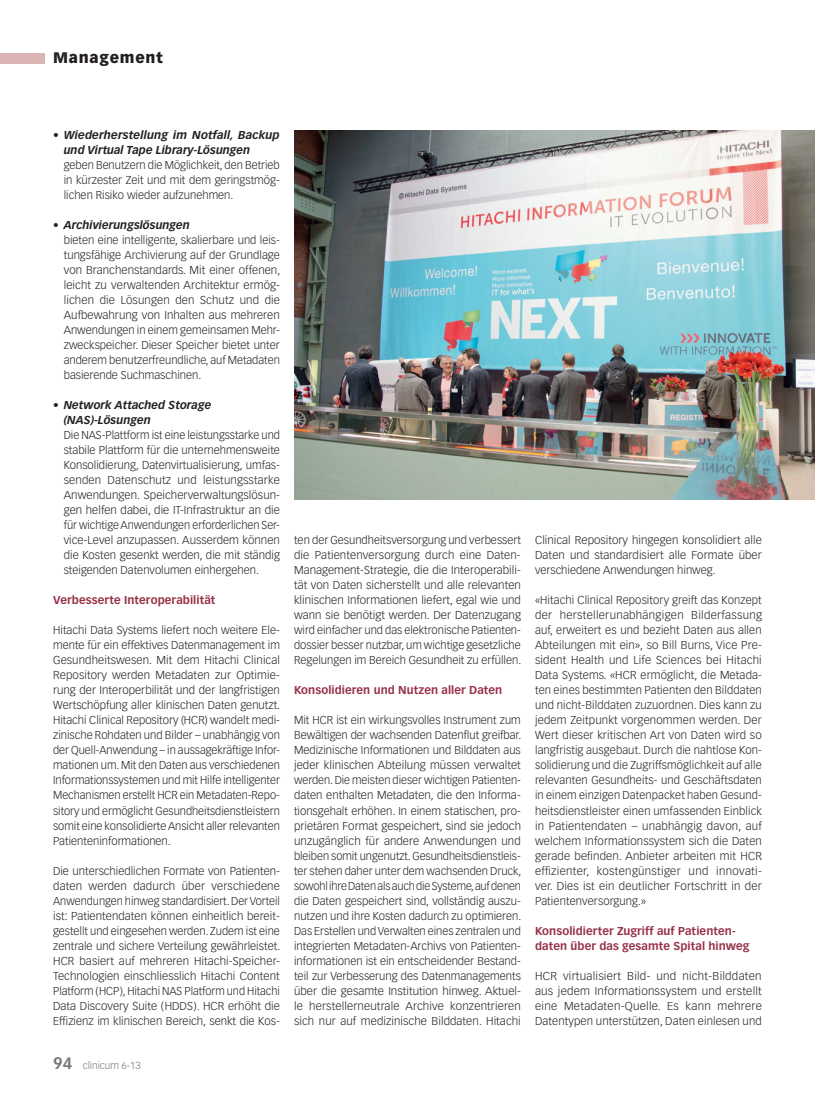
<style>
.page{position:relative;width:815px;height:1099px;background:#fff}
.page>*{position:absolute;margin:0;border:0;box-sizing:border-box;transform-origin:0 0}
.t1{font:900 15px "Vectora LT Std";letter-spacing:.05em;color:#231f20}
.t2{font:300 11.25px/15px "Vectora LT Std";color:#231f20;text-align:justify}
.t3{font:700 11.25px/15px "Vectora LT Std";letter-spacing:.005em;color:#983249}
.t4{font:italic 700 11.25px/15px "Vectora LT Std";color:#231f20}
.t5{font:300 10px "Vectora LH";color:#76787b}
.s1{font-weight:700;font-size:16.25px}
</style>
<div class="page">
<div style="left:0;top:53px;width:45px;height:10px;background:#d9b4b3"></div>
<img style="left:294px;top:130px;width:521px;height:369px">
<h1 class="t1" style="left:53px;top:49px;width:111px">Management</h1>
<p class="t4" style="left:64px;top:128px;width:218px;text-indent:-11px">• Wiederherstellung im Notfall, Backup und Virtual Tape Library-Lösungen</p>
<p class="t2" style="left:64px;top:158px;width:218px">geben Benutzern die Möglichkeit, den Betrieb in kürzester Zeit und mit dem geringstmög&shy;lichen Risiko wieder aufzunehmen.</p>
<p class="t4" style="left:53px;top:218px;width:138px">• Archivierungslösungen</p>
<p class="t2" style="left:64px;top:233px;width:218px">bieten eine intelligente, skalierbare und leis&shy;tungsfähige Archivierung auf der Grundlage von Branchenstandards. Mit einer offenen, leicht zu verwaltenden Architektur ermög&shy;lichen die Lösungen den Schutz und die Aufbewahrung von Inhalten aus mehreren Anwendungen in einem gemeinsamen Mehr&shy;zweckspeicher. Dieser Speicher bietet unter anderem benutzerfreundliche, auf Metadaten basierende Suchmaschinen.</p>
<p class="t4" style="left:64px;top:398px;width:149px;text-indent:-11px">• Network Attached Storage (NAS)-Lösungen</p>
<p class="t2" style="left:64px;top:428px;width:218px">Die NAS-Plattform ist eine leistungsstarke und stabile Plattform für die unternehmensweite Konsolidierung, Datenvirtualisierung, umfas&shy;senden Datenschutz und leistungsstarke Anwendungen. Speicherverwaltungslösun&shy;gen helfen dabei, die IT-Infrastruktur an die für wichtige Anwendungen erforderlichen Ser&shy;vice-Level anzupassen. Ausserdem können die Kosten gesenkt werden, die mit ständig steigenden Datenvolumen einhergehen.</p>
<p class="t3" style="left:53px;top:593px;width:164px">Verbesserte Interoperabilität</p>
<p class="t2" style="left:53px;top:623px;width:229px">Hitachi Data Systems liefert noch weitere Ele&shy;mente für ein effektives Datenmanagement im Gesundheitswesen. Mit dem Hitachi Clinical Repository werden Metadaten zur Optimie&shy;rung der Interoperbilität und der langfristigen Wertschöpfung aller klinischen Daten genutzt.<br>Hitachi Clinical Repository (HCR) wandelt medi&shy;zinische Rohdaten und Bilder – unabhängig von der Quell-Anwendung – in aussagekräftige Infor&shy;mationen um. Mit den Daten aus verschiedenen Informationssystemen und mit Hilfe intelligenter Mechanismen erstellt HCR ein Metadaten-Repo&shy;sitory und ermöglicht Gesundheitsdienstleistern somit eine konsolidierte Ansicht aller relevanten Patienteninformationen.</p>
<p class="t2" style="left:53px;top:863px;width:229px;text-align:left">Die unterschiedlichen Formate von Patienten&shy;daten werden dadurch über verschiedene Anwendungen hinweg standardisiert. Der Vorteil ist: Patientendaten können einheitlich bereit&shy;gestellt und eingesehen werden. Zudem ist eine zentrale und sichere Verteilung gewährleistet.<br>HCR basiert auf mehreren Hitachi-Speicher-Technologien einschliesslich Hitachi Content Platform (HCP), Hitachi NAS Platform und Hitachi Data Discovery Suite (HDDS). HCR erhöht die Effizienz im klinischen Bereich, senkt die Kos-</p>
<p class="t5" style="left:53px;top:1059px;width:89px"><span class="s1">94</span> clinicum 6-13</p>
<p class="t2" style="left:294px;top:533px;width:229px;text-align:left">ten der Gesundheitsversorgung und verbessert die Patientenversorgung durch eine Daten-Management-Strategie, die die Interoperabili&shy;tät von Daten sicherstellt und alle relevanten klinischen Informationen liefert, egal wie und wann sie benötigt werden. Der Datenzugang wird einfacher und das elektronische Patienten&shy;dossier besser nutzbar, um wichtige gesetzliche Regelungen im Bereich Gesundheit zu erfüllen.</p>
<p class="t3" style="left:294px;top:683px;width:210px">Konsolidieren und Nutzen aller Daten</p>
<p class="t2" style="left:294px;top:713px;width:229px">Mit HCR ist ein wirkungsvolles Instrument zum Bewältigen der wachsenden Datenflut greifbar.<br>Medizinische Informationen und Bilddaten aus jeder klinischen Abteilung müssen verwaltet werden. Die meisten dieser wichtigen Patienten&shy;daten enthalten Metadaten, die den Informa&shy;tionsgehalt erhöhen. In einem statischen, pro&shy;prietären Format gespeichert, sind sie jedoch unzugänglich für andere Anwendungen und bleiben somit ungenutzt. Gesundheitsdienstleis&shy;ter stehen daher unter dem wachsenden Druck, sowohl ihre Daten als auch die Systeme, auf denen die Daten gespeichert sind, vollständig auszu&shy;nutzen und ihre Kosten dadurch zu optimieren.<br>Das Erstellen und Verwalten eines zentralen und integrierten Metadaten-Archivs von Patienten&shy;informationen ist ein entscheidender Bestand&shy;teil zur Verbesserung des Datenmanagements über die gesamte Institution hinweg. Aktuel&shy;le herstellerneutrale Archive konzentrieren sich nur auf medizinische Bilddaten. Hitachi</p>
<p class="t2" style="left:535px;top:533px;width:228px">Clinical Repository hingegen konsolidiert alle Daten und standardisiert alle Formate über verschiedene Anwendungen hinweg.</p>
<p class="t2" style="left:535px;top:593px;width:228px">«Hitachi Clinical Repository greift das Konzept der herstellerunabhängigen Bilderfassung auf, erweitert es und bezieht Daten aus allen Abteilungen mit ein», so Bill Burns, Vice Pre&shy;sident Health und Life Sciences bei Hitachi Data Systems. «HCR ermöglicht, die Metada&shy;ten eines bestimmten Patienten den Bilddaten und nicht-Bilddaten zuzuordnen. Dies kann zu jedem Zeitpunkt vorgenommen werden. Der Wert dieser kritischen Art von Daten wird so langfristig ausgebaut. Durch die nahtlose Kon&shy;solidierung und die Zugriffsmöglichkeit auf alle relevanten Gesundheits- und Geschäftsdaten in einem einzigen Datenpacket haben Gesund&shy;heitsdienstleister einen umfassenden Einblick in Patientendaten – unabhängig davon, auf welchem Informationssystem sich die Daten gerade befinden. Anbieter arbeiten mit HCR effizienter, kostengünstiger und innovati&shy;ver. Dies ist ein deutlicher Fortschritt in der Patientenversorgung.»</p>
<p class="t3" style="left:535px;top:923px;width:216px">Konsolidierter Zugriff auf Patienten&shy;daten über das gesamte Spital hinweg</p>
<p class="t2" style="left:535px;top:968px;width:228px">HCR virtualisiert Bild- und nicht-Bilddaten aus jedem Informationssystem und erstellt eine Metadaten-Quelle. Es kann mehrere Datentypen unterstützen, Daten einlesen und</p>
</div>
